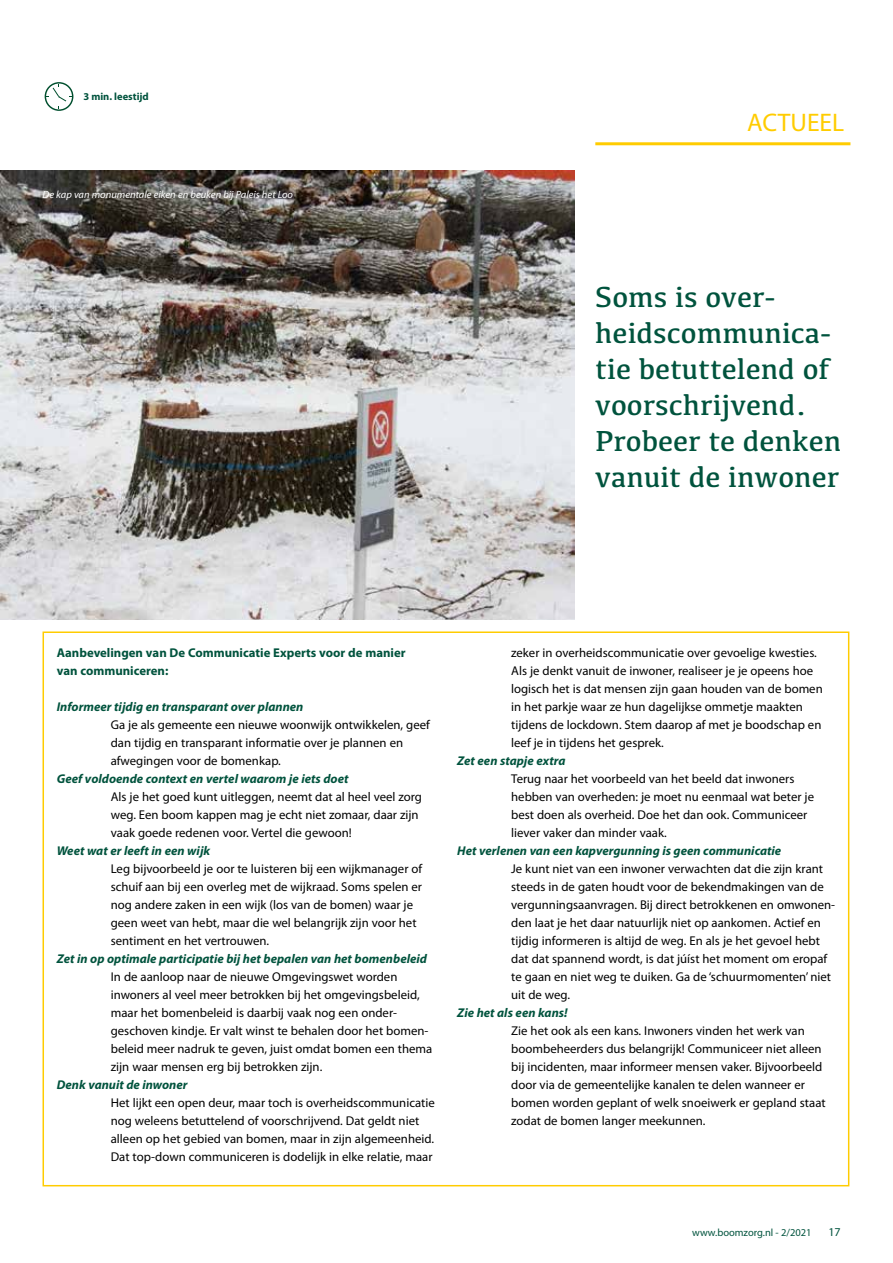
<style>
.page{position:relative;width:893px;height:1263px;background:#fff}
.page>*{position:absolute;margin:0;border:0;box-sizing:border-box;transform-origin:0 0}
.t1{font:30px/36px "Kefa";color:#00533d}
.t2{font:25.5px "Myriad Pro";color:#fc0}
.t3{font:12.75px/18px "Myriad Pro";color:#000}
.t4{font:italic 700 12.75px "Myriad Pro";color:#00533d}
.t5{font:700 12.75px/18px "Myriad Pro";color:#00533d}
.t6{font:12px "Myriad Pro";color:#00533d}
.t7{font:italic 10.5px "Myriad Pro";color:#fff}
.t8{font:10.5px "Myriad Pro";color:#00533d}
.t9{font:700 10.5px "Myriad Pro";color:#00533d}
</style>
<div class="page">
<hr style="left:595px;top:142px;width:255px;height:3px;background:#fc0">
<svg style="left:45px;top:82px;width:28px;height:29px"></svg>
<img style="left:0;top:170px;width:574px;height:449px">
<p class="t9" style="left:83px;top:90px;width:67px">3 min. leestijd</p>
<p class="t7" style="left:43px;top:188px;width:252px">De kap van monumentale eiken en beuken bij Paleis het Loo</p>
<h2 class="t2" style="left:747px;top:107px;width:99px">ACTUEEL</h2>
<h1 class="t1" style="left:595px;top:278px;width:248px">Soms is over&shy;heidscommunica&shy;tie betuttelend of voorschrijvend.<br>Probeer te denken vanuit de inwoner</h1>
<p class="t5" style="left:57px;top:643px;width:350px">Aanbevelingen van De Communicatie Experts voor de manier van communiceren:</p>
<p class="t4" style="left:57px;top:698px;width:248px">Informeer tijdig en transparant over plannen</p>
<p class="t3" style="left:111px;top:716px;width:321px">Ga je als gemeente een nieuwe woonwijk ontwikkelen, geef dan tijdig en transparant informatie over je plannen en afwegingen voor de bomenkap.</p>
<p class="t4" style="left:57px;top:770px;width:293px">Geef voldoende context en vertel waarom je iets doet</p>
<p class="t3" style="left:111px;top:788px;width:313px">Als je het goed kunt uitleggen, neemt dat al heel veel zorg weg. Een boom kappen mag je echt niet zomaar, daar zijn vaak goede redenen voor. Vertel die gewoon!</p>
<p class="t4" style="left:57px;top:842px;width:155px">Weet wat er leeft in een wijk</p>
<p class="t3" style="left:111px;top:860px;width:313px">Leg bijvoorbeeld je oor te luisteren bij een wijkmanager of schuif aan bij een overleg met de wijkraad. Soms spelen er nog andere zaken in een wijk (los van de bomen) waar je geen weet van hebt, maar die wel belangrijk zijn voor het sentiment en het vertrouwen.</p>
<p class="t4" style="left:57px;top:950px;width:372px">Zet in op optimale participatie bij het bepalen van het bomenbeleid</p>
<p class="t3" style="left:111px;top:968px;width:323px">In de aanloop naar de nieuwe Omgevingswet worden inwoners al veel meer betrokken bij het omgevingsbeleid, maar het bomenbeleid is daarbij vaak nog een onder&shy;geschoven kindje. Er valt winst te behalen door het bomen&shy;beleid meer nadruk te geven, juist omdat bomen een thema zijn waar mensen erg bij betrokken zijn.</p>
<p class="t4" style="left:57px;top:1076px;width:132px">Denk vanuit de inwoner</p>
<p class="t3" style="left:111px;top:1094px;width:325px">Het lijkt een open deur, maar toch is overheidscommunicatie nog weleens betuttelend of voorschrijvend. Dat geldt niet alleen op het gebied van bomen, maar in zijn algemeenheid.<br>Dat top-down communiceren is dodelijk in elke relatie, maar</p>
<p class="t3" style="left:511px;top:644px;width:313px">zeker in overheidscommunicatie over gevoelige kwesties.<br>Als je denkt vanuit de inwoner, realiseer je je opeens hoe logisch het is dat mensen zijn gaan houden van de bomen in het parkje waar ze hun dagelijkse ommetje maakten tijdens de lockdown. Stem daarop af met je boodschap en leef je in tijdens het gesprek.</p>
<p class="t4" style="left:457px;top:753px;width:110px">Zet een stapje extra</p>
<p class="t3" style="left:511px;top:770px;width:304px">Terug naar het voorbeeld van het beeld dat inwoners hebben van overheden: je moet nu eenmaal wat beter je best doen als overheid. Doe het dan ook. Communiceer liever vaker dan minder vaak.</p>
<p class="t4" style="left:457px;top:843px;width:326px">Het verlenen van een kapvergunning is geen communicatie</p>
<p class="t3" style="left:511px;top:860px;width:325px">Je kunt niet van een inwoner verwachten dat die zijn krant steeds in de gaten houdt voor de bekendmakingen van de vergunningsaanvragen. Bij direct betrokkenen en omwonen&shy;den laat je het daar natuurlijk niet op aankomen. Actief en tijdig informeren is altijd de weg. En als je het gevoel hebt dat dat spannend wordt, is dat júíst het moment om eropaf te gaan en niet weg te duiken. Ga de ‘schuurmomenten’ niet uit de weg.</p>
<p class="t4" style="left:457px;top:1005px;width:112px">Zie het als een kans!</p>
<p class="t3" style="left:511px;top:1022px;width:316px">Zie het ook als een kans. Inwoners vinden het werk van boombeheerders dus belangrijk! Communiceer niet alleen bij incidenten, maar informeer mensen vaker. Bijvoorbeeld door via de gemeentelijke kanalen te delen wanneer er bomen worden geplant of welk snoeiwerk er gepland staat zodat de bomen langer meekunnen.</p>
<p class="t8" style="left:692px;top:1226px;width:121px">www.boomzorg.nl - 2/2021</p>
<p class="t6" style="left:828px;top:1224px;width:14px">17</p>
</div>
